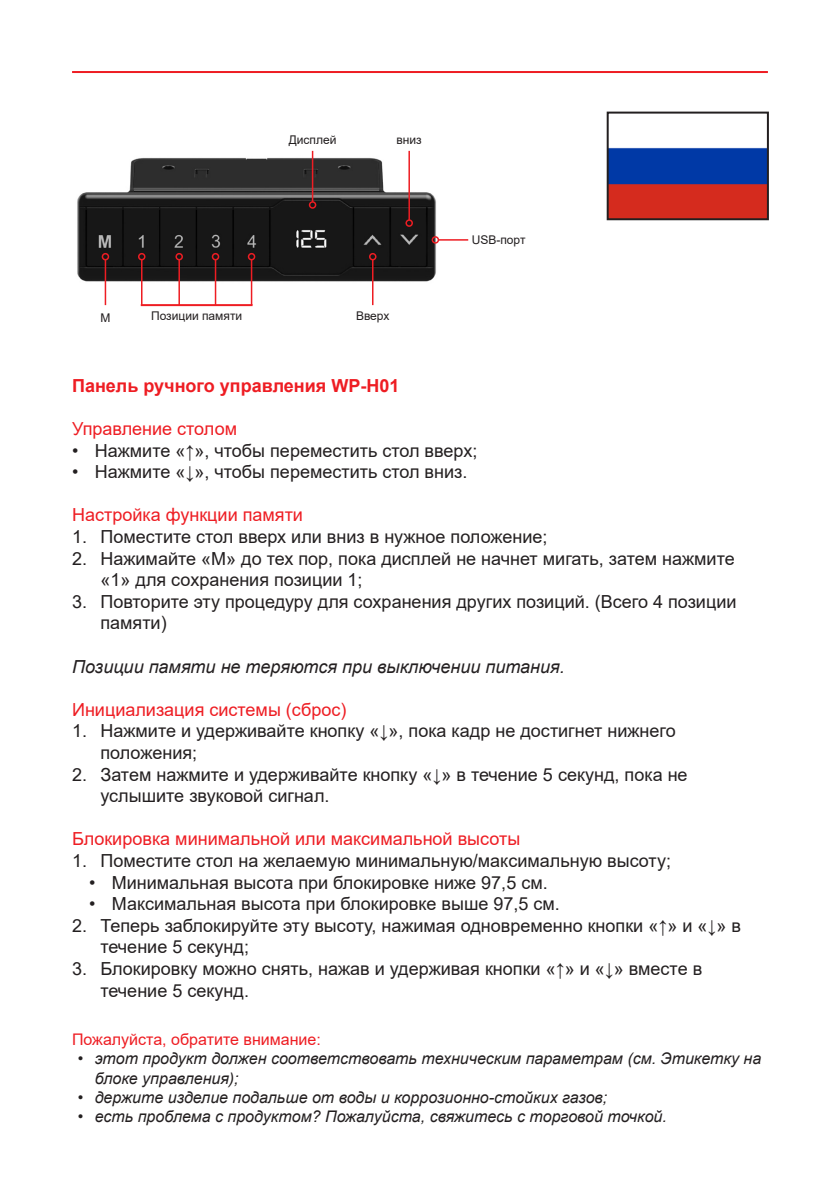
<style>
.page{position:relative;width:840px;height:1191px;background:#fff}
.page>*{position:absolute;margin:0;border:0;box-sizing:border-box;transform-origin:0 0}
.t1{font:18px/21.6px "Arial";color:#231f20}
.t2{font:18px "Arial";color:#ee1d23}
.t3{font:italic 18px "Arial";color:#231f20}
.t4{font:700 18px "Arial";color:#ee1d23}
.t5{font:italic 16px/19.2px "Arial";color:#231f20}
.t6{font:16px "Arial";color:#ee1d23}
.t7{font:12px "Arial";color:#231f20}
</style>
<div class="page">
<hr style="left:72px;top:71px;width:695px;height:2px;background:#ee1d23">
<img style="left:77px;top:150px;width:392px;height:157px">
<hr style="left:438px;top:239px;width:30px;height:2px;background:#ee1d23">
<div style="left:431px;top:236px;width:8px;height:8px;border:2px solid #ee1d23;border-radius:50%"></div>
<hr style="left:408px;top:151px;width:2px;height:69px;background:#ee1d23">
<div style="left:405px;top:219px;width:8px;height:8px;border:2px solid #ee1d23;border-radius:50%"></div>
<hr style="left:372px;top:260px;width:1px;height:45px;background:#ee1d23">
<div style="left:369px;top:253px;width:7px;height:7px;border:2px solid #ee1d23;border-radius:50%"></div>
<hr style="left:251px;top:260px;width:1px;height:45px;background:#ee1d23">
<div style="left:248px;top:253px;width:7px;height:7px;border:2px solid #ee1d23;border-radius:50%"></div>
<hr style="left:215px;top:260px;width:1px;height:45px;background:#ee1d23">
<div style="left:212px;top:253px;width:7px;height:7px;border:2px solid #ee1d23;border-radius:50%"></div>
<hr style="left:178px;top:260px;width:2px;height:45px;background:#ee1d23">
<div style="left:175px;top:253px;width:8px;height:7px;border:2px solid #ee1d23;border-radius:50%"></div>
<hr style="left:141px;top:260px;width:1px;height:45px;background:#ee1d23">
<div style="left:138px;top:253px;width:7px;height:7px;border:2px solid #ee1d23;border-radius:50%"></div>
<hr style="left:105px;top:260px;width:1px;height:45px;background:#ee1d23">
<div style="left:102px;top:253px;width:7px;height:7px;border:2px solid #ee1d23;border-radius:50%"></div>
<hr style="left:311px;top:151px;width:2px;height:51px;background:#ee1d23">
<div style="left:308px;top:201px;width:8px;height:8px;border:2px solid #ee1d23;border-radius:50%"></div>
<hr style="left:141px;top:304px;width:111px;height:2px;background:#ee1d23">
<img style="left:609px;top:147px;width:156px;height:70px">
<div style="left:606px;top:112px;width:162px;height:108px;border:2px solid #231f20"></div>
<p class="t7" style="left:288px;top:131px;width:49px">Дисплей</p>
<p class="t7" style="left:396px;top:131px;width:27px">вниз</p>
<p class="t7" style="left:100px;top:309px;width:11px">M</p>
<p class="t7" style="left:151px;top:307px;width:93px">Позиции памяти</p>
<p class="t7" style="left:356px;top:307px;width:35px">Вверх</p>
<p class="t7" style="left:471px;top:232px;width:55px">USB-порт</p>
<p class="t4" style="left:72px;top:373px;width:329px">Панель ручного управления WP-H01</p>
<p class="t2" style="left:72px;top:416px;width:166px">Управление столом</p>
<p class="t1" style="left:72px;top:439px;width:406px">• Нажмите «↑», чтобы переместить стол вверх;</p>
<p class="t1" style="left:72px;top:461px;width:396px">• Нажмите «↓», чтобы переместить стол вниз.</p>
<p class="t2" style="left:72px;top:502px;width:232px">Настройка функции памяти</p>
<p class="t1" style="left:72px;top:525px;width:477px">1. Поместите стол вверх или вниз в нужное положение;</p>
<p class="t1" style="left:100px;top:547px;width:635px;text-indent:-28px">2. Нажимайте «M» до тех пор, пока дисплей не начнет мигать, затем нажмите «1» для сохранения позиции 1;</p>
<p class="t1" style="left:100px;top:590px;width:637px;text-indent:-28px">3. Повторите эту процедуру для сохранения других позиций. (Всего 4 позиции памяти)</p>
<p class="t3" style="left:72px;top:654px;width:494px">Позиции памяти не теряются при выключении питания.</p>
<p class="t2" style="left:72px;top:697px;width:275px">Инициализация системы (сброс)</p>
<p class="t1" style="left:100px;top:720px;width:576px;text-indent:-28px">1. Нажмите и удерживайте кнопку «↓», пока кадр не достигнет нижнего положения;</p>
<p class="t1" style="left:100px;top:763px;width:588px;text-indent:-28px">2. Затем нажмите и удерживайте кнопку «↓» в течение 5 секунд, пока не услышите звуковой сигнал.</p>
<p class="t2" style="left:72px;top:826px;width:449px">Блокировка минимальной или максимальной высоты</p>
<p class="t1" style="left:72px;top:849px;width:600px">1. Поместите стол на желаемую минимальную/максимальную высоту;</p>
<p class="t1" style="left:89px;top:871px;width:460px">• Минимальная высота при блокировке ниже 97,5 см.</p>
<p class="t1" style="left:89px;top:893px;width:472px">• Максимальная высота при блокировке выше 97,5 см.</p>
<p class="t1" style="left:100px;top:914px;width:641px;text-indent:-28px">2. Теперь заблокируйте эту высоту, нажимая одновременно кнопки «↑» и «↓» в течение 5 секунд;</p>
<p class="t1" style="left:100px;top:957px;width:603px;text-indent:-28px">3. Блокировку можно снять, нажав и удерживая кнопки «↑» и «↓» вместе в течение 5 секунд.</p>
<p class="t6" style="left:72px;top:1028px;width:250px">Пожалуйста, обратите внимание:</p>
<p class="t5" style="left:95px;top:1049px;width:667px;text-indent:-17px">• этот продукт должен соответствовать техническим параметрам (см. Этикетку на блоке управления);</p>
<p class="t5" style="left:78px;top:1087px;width:531px">• держите изделие подальше от воды и коррозионно-стойких газов;</p>
<p class="t5" style="left:78px;top:1107px;width:590px">• есть проблема с продуктом? Пожалуйста, свяжитесь с торговой точкой.</p>
</div>
